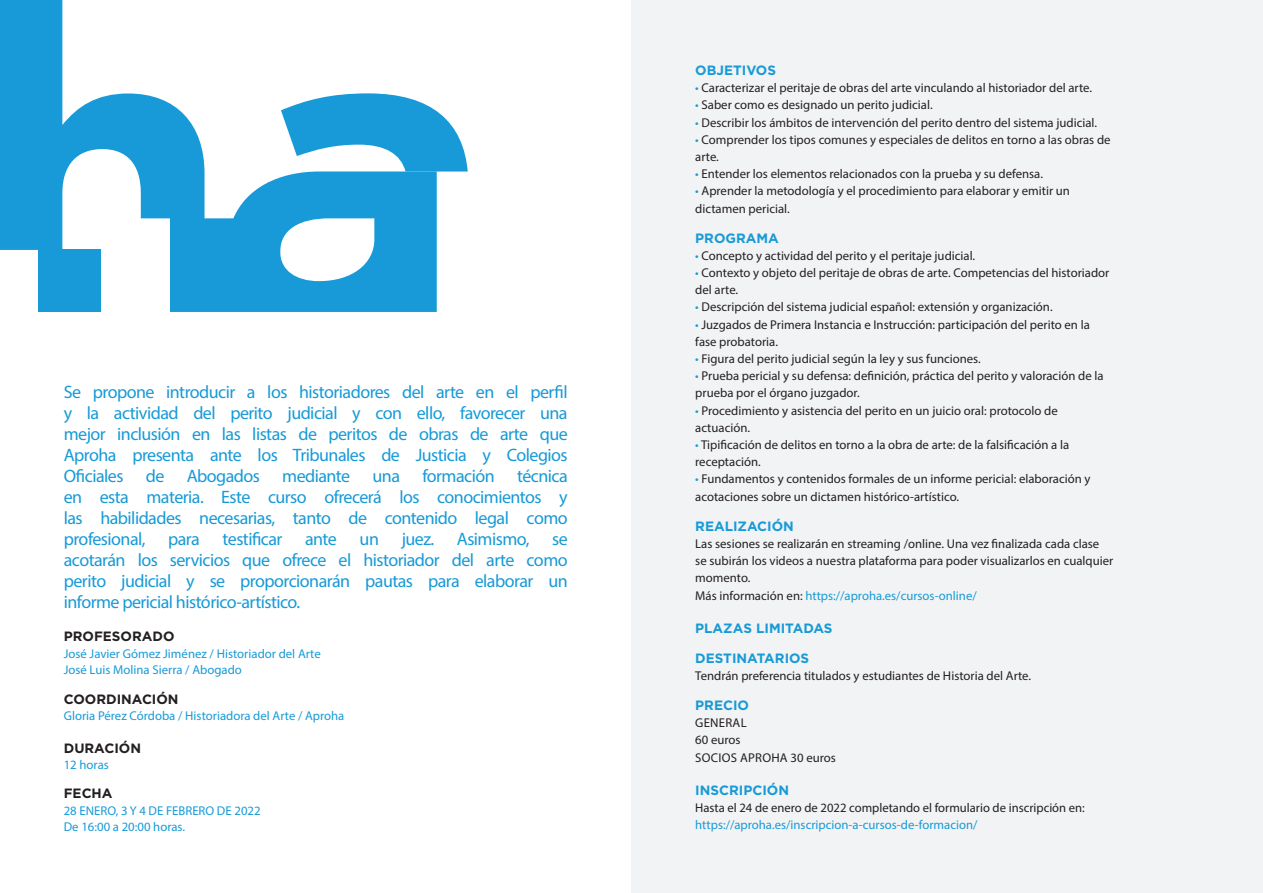
<style>
.page{position:relative;width:1263px;height:893px;background:#fff}
.page>*{position:absolute;margin:0;border:0;box-sizing:border-box;transform-origin:0 0}
.t1{font:18px/21px "Myriad Pro";letter-spacing:-.03em;color:#179ad7;text-align:justify}
.t2{font:700 13.5px "Gotham";color:#179ad7}
.t3{font:700 13.5px "Gotham";color:#231f20}
.List_Paragraph{font:12.75px/17.2px "Myriad Pro";color:#231f20}
.List_Paragraph-2{font:12.75px "Myriad Pro";color:#179ad7}
.List_Paragraph-3{font:12.75px "Myriad Pro";letter-spacing:.02em;color:#231f20}
.s1{color:#179ad7}
.s2{color:#231f20}
</style>
<div class="page">
<div style="left:631px;top:0;width:632px;height:893px;background:#f2f3f4"></div>
<svg style="left:437px;top:111px;width:31px;height:61px"></svg>
<svg style="left:0;top:0;width:437px;height:312px"></svg>
<p class="t1" style="left:64px;top:381px;width:505px">Se propone introducir a los historiadores del arte en el perfil y la actividad del perito judicial y con ello, favorecer una mejor inclusión en las listas de peritos de obras de arte que Aproha presenta ante los Tribunales de Justicia y Colegios Oficiales de Abogados mediante una formación técnica en esta materia. Este curso ofrecerá los conocimientos y las habilidades necesarias, tanto de contenido legal como profesional,</p>
<p class="t1" style="left:168px;top:528px;width:33px">para</p>
<p class="t1" style="left:223px;top:528px;width:61px">testificar</p>
<p class="t1" style="left:305px;top:528px;width:33px">ante</p>
<p class="t1" style="left:360px;top:528px;width:21px">un</p>
<p class="t1" style="left:402px;top:528px;width:34px">juez.</p>
<p class="t1" style="left:457px;top:528px;width:74px">Asimismo,</p>
<p class="t1" style="left:64px;top:528px;width:505px;text-indent:488px">se acotarán los servicios que ofrece el historiador del arte como perito judicial y se proporcionarán pautas para elaborar un informe pericial histórico-artístico.</p>
<p class="t3" style="left:64px;top:629px;width:112px">PROFESORADO</p>
<p class="List_Paragraph-2" style="left:64px;top:646px;width:258px">José Javier Gómez Jiménez / Historiador del Arte</p>
<p class="List_Paragraph-2" style="left:64px;top:662px;width:180px">José Luis Molina Sierra / Abogado</p>
<p class="t3" style="left:64px;top:691px;width:116px">COORDINACIÓN</p>
<p class="List_Paragraph-2" style="left:64px;top:708px;width:282px">Gloria Pérez Córdoba / Historiadora del Arte / Aproha</p>
<p class="t3" style="left:64px;top:740px;width:79px">DURACIÓN</p>
<p class="List_Paragraph-2" style="left:64px;top:757px;width:47px">12 horas</p>
<p class="t3" style="left:64px;top:786px;width:50px">FECHA</p>
<p class="List_Paragraph-2" style="left:64px;top:803px;width:198px">28 ENERO, 3 Y 4 DE FEBRERO DE 2022</p>
<p class="List_Paragraph-2" style="left:64px;top:819px;width:123px">De 16:00 a 20:00 horas.</p>
<p class="t2" style="left:695px;top:62px;width:82px">OBJETIVOS</p>
<p class="List_Paragraph" style="left:695px;top:79px;width:398px"><span class="s1">•</span> Caracterizar el peritaje de obras del arte vinculando al historiador del arte.</p>
<p class="List_Paragraph" style="left:695px;top:96px;width:239px"><span class="s1">•</span> Saber como es designado un perito judicial.</p>
<p class="List_Paragraph" style="left:695px;top:113px;width:403px"><span class="s1">•</span> Describir los ámbitos de intervención del perito dentro del sistema judicial.</p>
<p class="List_Paragraph" style="left:695px;top:131px;width:417px"><span class="s1">•</span> Comprender los tipos comunes y especiales de delitos en torno a las obras de arte.</p>
<p class="List_Paragraph" style="left:695px;top:165px;width:349px"><span class="s1">•</span> Entender los elementos relacionados con la prueba y su defensa.</p>
<p class="List_Paragraph" style="left:695px;top:182px;width:376px"><span class="s1">•</span> Aprender la metodología y el procedimiento para elaborar y emitir un dictamen pericial.</p>
<p class="t2" style="left:695px;top:230px;width:85px">PROGRAMA</p>
<p class="List_Paragraph" style="left:695px;top:247px;width:281px"><span class="s1">•</span> Concepto y actividad del perito y el peritaje judicial.</p>
<p class="List_Paragraph" style="left:695px;top:264px;width:416px"><span class="s1">•</span> Contexto y objeto del peritaje de obras de arte. Competencias del historiador del arte.</p>
<p class="List_Paragraph" style="left:695px;top:298px;width:359px"><span class="s1">•</span> Descripción del sistema judicial español: extensión y organización.</p>
<p class="List_Paragraph" style="left:695px;top:315px;width:396px"><span class="s1">•</span> Juzgados de Primera Instancia e Instrucción: participación del perito en la fase probatoria.</p>
<p class="List_Paragraph" style="left:695px;top:350px;width:287px"><span class="s1">•</span> Figura del perito judicial según la ley y sus funciones.</p>
<p class="List_Paragraph" style="left:695px;top:367px;width:410px"><span class="s1">•</span> Prueba pericial y su defensa: definición, práctica del perito y valoración de la prueba por el órgano juzgador.</p>
<p class="List_Paragraph" style="left:695px;top:402px;width:364px"><span class="s1">•</span> Procedimiento y asistencia del perito en un juicio oral: protocolo de actuación.</p>
<p class="List_Paragraph" style="left:695px;top:436px;width:375px"><span class="s1">•</span> Tipificación de delitos en torno a la obra de arte: de la falsificación a la receptación.</p>
<p class="List_Paragraph" style="left:695px;top:470px;width:397px"><span class="s1">•</span> Fundamentos y contenidos formales de un informe pericial: elaboración y acotaciones sobre un dictamen histórico-artístico.</p>
<p class="t2" style="left:695px;top:518px;width:100px">REALIZACIÓN</p>
<p class="List_Paragraph" style="left:695px;top:535px;width:420px">Las sesiones se realizarán en streaming /online. Una vez finalizada cada clase se subirán los videos a nuestra plataforma para poder visualizarlos en cualquier momento.</p>
<p class="List_Paragraph-2" style="left:695px;top:587px;width:283px"><span class="s2">Más información en:</span> https://aproha.es/cursos-online/</p>
<p class="t2" style="left:695px;top:620px;width:139px">PLAZAS LIMITADAS</p>
<p class="t2" style="left:695px;top:650px;width:115px">DESTINATARIOS</p>
<p class="List_Paragraph" style="left:695px;top:667px;width:337px">Tendrán preferencia titulados y estudiantes de Historia del Arte.</p>
<p class="t2" style="left:695px;top:697px;width:55px">PRECIO</p>
<p class="List_Paragraph-3" style="left:695px;top:715px;width:53px">GENERAL</p>
<p class="List_Paragraph" style="left:695px;top:731px;width:47px">60 euros</p>
<p class="List_Paragraph-3" style="left:695px;top:749px;width:142px">SOCIOS APROHA 30 euros</p>
<p class="t2" style="left:695px;top:782px;width:95px">INSCRIPCIÓN</p>
<p class="List_Paragraph" style="left:695px;top:799px;width:391px">Hasta el 24 de enero de 2022 completando el formulario de inscripción en:</p>
<p class="List_Paragraph-2" style="left:695px;top:817px;width:284px">https://aproha.es/inscripcion-a-cursos-de-formacion/</p>
</div>
